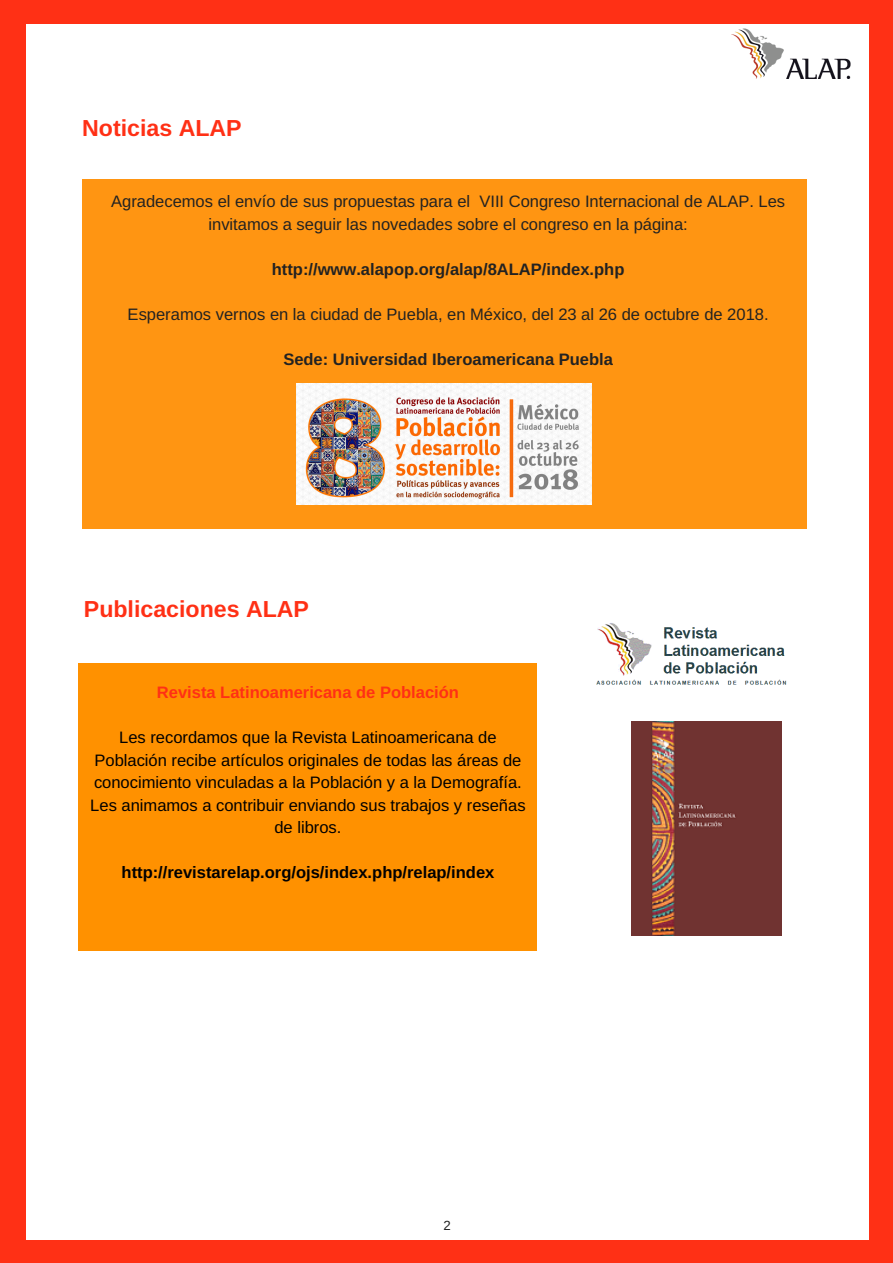
<style>
.page{position:relative;width:893px;height:1263px;background:#fff}
.page>*{position:absolute;margin:0;border:0;box-sizing:border-box;transform-origin:0 0}
.t1{font:700 23.25px "Arimo";color:#ff3015}
.t2{font:16.5px/22.5px "Arimo";color:#000;text-align:center}
.t3{font:16.5px/22.5px "Arimo";color:#222;text-align:center}
.t4{font:700 16.5px "Arimo";color:#222}
.t5{font:700 16.5px "Arimo";color:#000}
.t6{font:700 16.5px "Arimo";color:#ff3015}
.t7{font:13.2px "Arimo";color:#222}
</style>
<div class="page">
<div style="left:869px;top:1240px;width:24px;height:23px;background:#ff3015"></div>
<div style="left:1px;top:22px;width:25px;height:1220px;background:#ff3015"></div>
<div style="left:1px;top:1240px;width:25px;height:23px;background:#ff3015"></div>
<div style="left:869px;top:22px;width:24px;height:1220px;background:#ff3015"></div>
<div style="left:24px;top:1240px;width:846px;height:23px;background:#ff3015"></div>
<div style="left:869px;top:0;width:24px;height:23px;background:#ff3015"></div>
<div style="left:1px;top:0;width:25px;height:23px;background:#ff3015"></div>
<div style="left:24px;top:0;width:846px;height:23px;background:#ff3015"></div>
<img style="left:732px;top:28px;width:119px;height:51px">
<div style="left:82px;top:179px;width:724px;height:349px;background:#ff9512"></div>
<img style="left:296px;top:384px;width:295px;height:120px">
<div style="left:79px;top:663px;width:458px;height:287px;background:#ff9100"></div>
<img style="left:596px;top:623px;width:191px;height:62px">
<img style="left:632px;top:722px;width:149px;height:214px">
<h1 class="t1" style="left:82px;top:115px;width:161px">Noticias ALAP</h1>
<p class="t3" style="left:111px;top:190px;width:675px">Agradecemos el envío de sus propuestas para el VIII Congreso Internacional de ALAP. Les invitamos a seguir las novedades sobre el congreso en la página:</p>
<p class="t4" style="left:272px;top:260px;width:354px">http://www.alapop.org/alap/8ALAP/index.php</p>
<p class="t3" style="left:128px;top:303px;width:642px">Esperamos vernos en la ciudad de Puebla, en México, del 23 al 26 de octubre de 2018.</p>
<p class="t4" style="left:283px;top:350px;width:331px">Sede: Universidad Iberoamericana Puebla</p>
<h1 class="t1" style="left:84px;top:596px;width:227px">Publicaciones ALAP</h1>
<p class="t6" style="left:157px;top:683px;width:304px">Revista Latinoamericana de Población</p>
<p class="t2" style="left:90px;top:726px;width:437px">Les recordamos que la Revista Latinoamericana de Población recibe artículos originales de todas las áreas de conocimiento vinculadas a la Población y a la Demografía.<br>Les animamos a contribuir enviando sus trabajos y reseñas de libros.</p>
<p class="t5" style="left:122px;top:863px;width:374px">http://revistarelap.org/ojs/index.php/relap/index</p>
<p class="t7" style="left:443px;top:1218px;width:9px">2</p>
</div>
